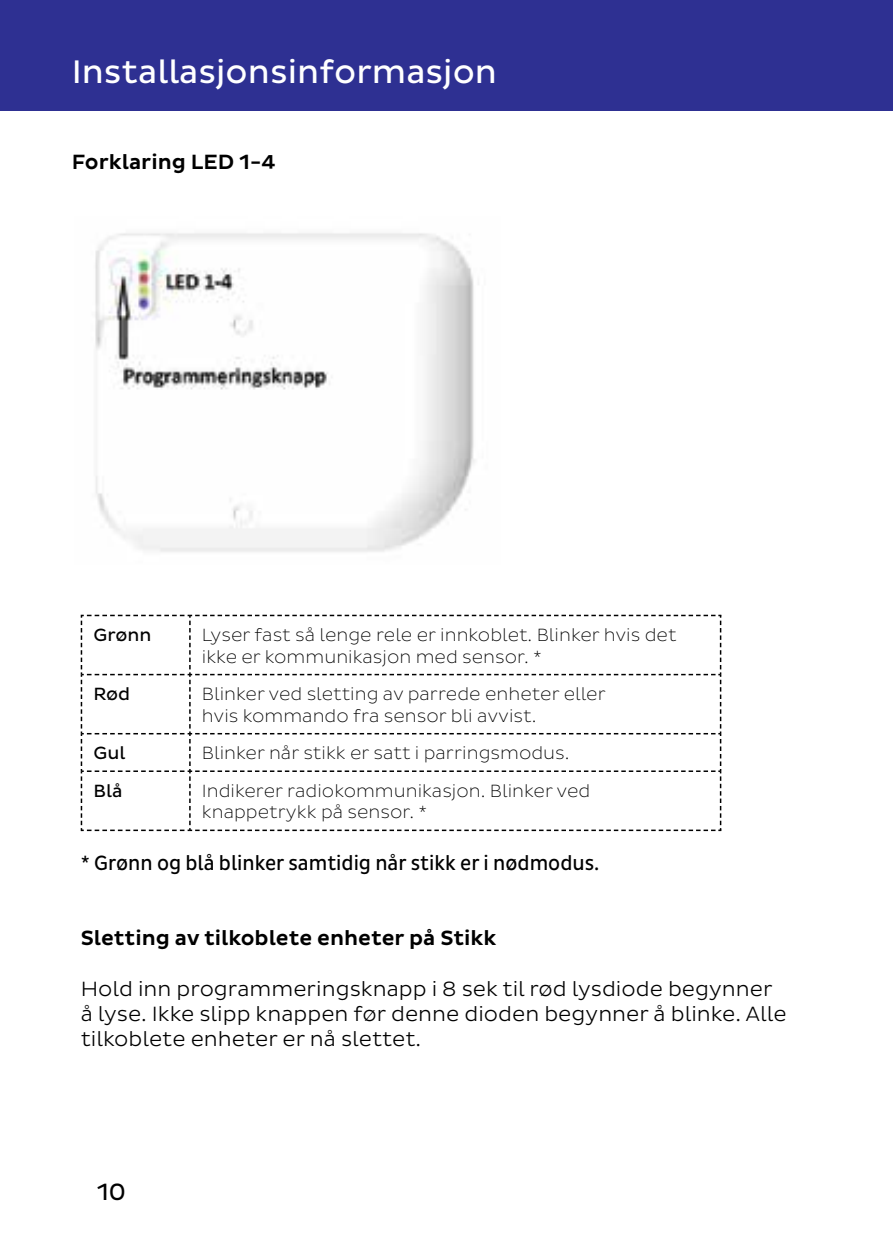
<style>
.page{position:relative;width:893px;height:1259px;background:#fff}
.page>*{position:absolute;margin:0;border:0;box-sizing:border-box;transform-origin:0 0}
.t1{font:33.3px "Pluto Sans";color:#fff}
.t2{font:24px "Pluto Sans";color:#000}
.t3{font:300 21px/25.2px "Pluto Sans";color:#000}
.t4{font:500 21px "Pluto Sans";color:#000}
.t5{font:21px "Pluto Sans Cond";color:#000}
.t6{font:200 18px/21.6px "Pluto Sans";color:#000}
.t7{font:18px "Pluto Sans";color:#000}
</style>
<div class="page">
<img style="left:95px;top:233px;width:380px;height:319px">
<svg style="left:80px;top:614px;width:642px;height:218px"></svg>
<div style="left:0;top:0;width:893px;height:110px;background:#2e3092"></div>
<h1 class="t1" style="left:72px;top:53px;width:427px">Installasjonsinformasjon</h1>
<p class="t4" style="left:72px;top:150px;width:205px">Forklaring LED 1-4</p>
<p class="t7" style="left:93px;top:624px;width:60px">Grønn</p>
<p class="t6" style="left:202px;top:624px;width:476px">Lyser fast så lenge rele er innkoblet. Blinker hvis det ikke er kommunikasjon med sensor. *</p>
<p class="t7" style="left:93px;top:684px;width:38px">Rød</p>
<p class="t6" style="left:202px;top:683px;width:405px">Blinker ved sletting av parrede enheter eller hvis kommando fra sensor bli avvist.</p>
<p class="t7" style="left:93px;top:743px;width:33px">Gul</p>
<p class="t6" style="left:202px;top:742px;width:369px">Blinker når stikk er satt i parringsmodus.</p>
<p class="t7" style="left:93px;top:780px;width:30px">Blå</p>
<p class="t6" style="left:202px;top:780px;width:390px">Indikerer radiokommunikasjon. Blinker ved knappetrykk på sensor. *</p>
<p class="t5" style="left:81px;top:850px;width:520px">* Grønn og blå blinker samtidig når stikk er i nødmodus.</p>
<p class="t4" style="left:81px;top:926px;width:417px">Sletting av tilkoblete enheter på Stikk</p>
<p class="t3" style="left:81px;top:976px;width:708px">Hold inn programmeringsknapp i 8 sek til rød lysdiode begynner å lyse. Ikke slipp knappen før denne dioden begynner å blinke. Alle tilkoblete enheter er nå slettet.</p>
<h2 class="t2" style="left:97px;top:1178px;width:30px">10</h2>
</div>
